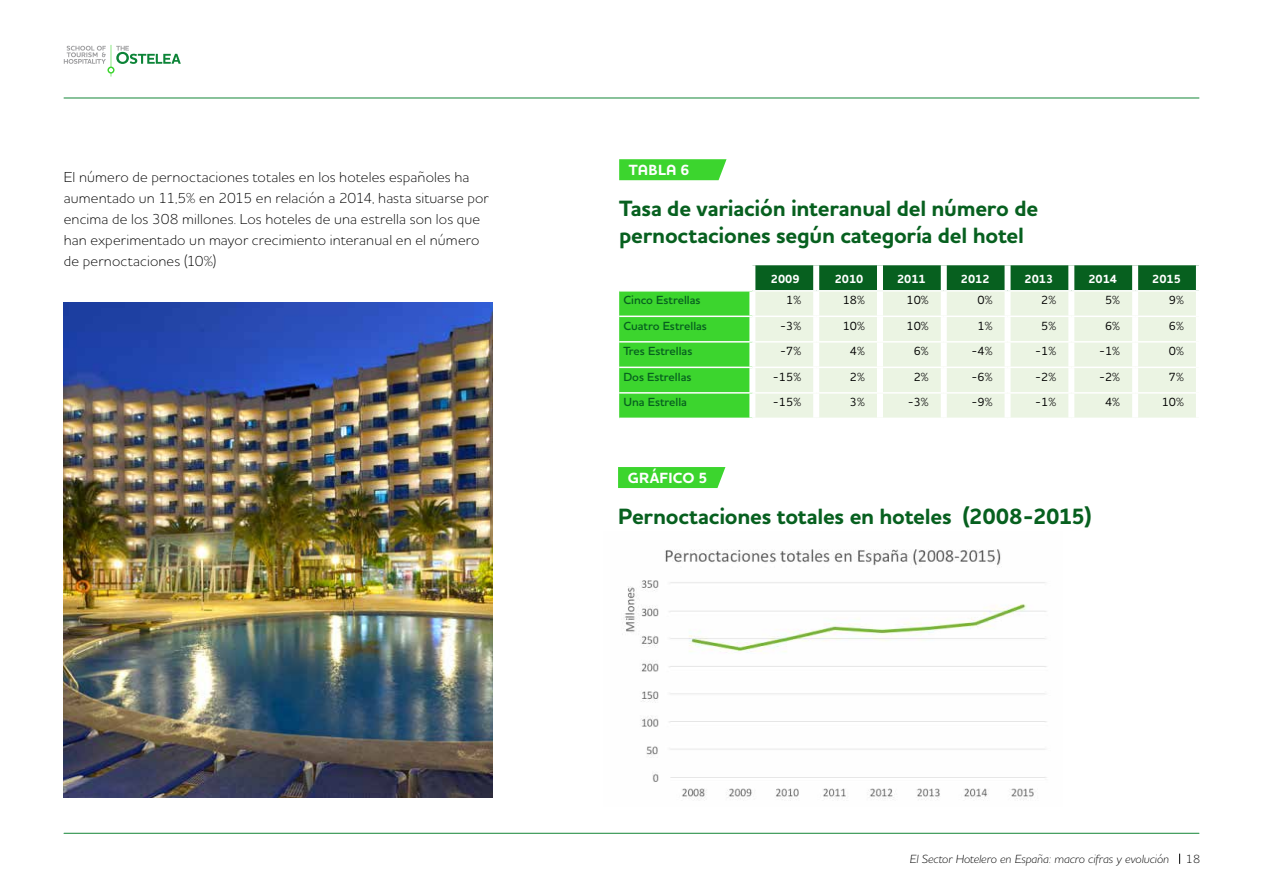
<style>
.page{position:relative;width:1263px;height:893px;background:#fff}
.page>*{position:absolute;margin:0;border:0;box-sizing:border-box;transform-origin:0 0}
.t1{font:700 22.5px/27px "Houschka Pro";letter-spacing:-.01em;color:#07601f}
.t2{font:700 15px "Houschka Pro";letter-spacing:.015em;color:#fff}
.t3{font:300 14.7px/21px "Houschka Pro";letter-spacing:.01em;color:#000}
.t4{font:500 12px "Houschka Pro";color:#000}
.t5{font:600 12px "Houschka Pro";color:#07601f}
.t6{font:italic 300 12px "Houschka Pro";color:#000}
.t7{font:700 12px "Houschka Pro";color:#fff}
.t8{font:300 12px "Houschka Pro";color:#000}
</style>
<div class="page">
<hr style="left:64px;top:98px;width:1135px;height:1px;background:#148637">
<hr style="left:64px;top:833px;width:1135px;height:1px;background:#148637">
<svg style="left:64px;top:45px;width:117px;height:32px"></svg>
<svg style="left:619px;top:159px;width:107px;height:21px;background:#44d637"></svg>
<svg style="left:619px;top:265px;width:577px;height:153px;background:#42b242"></svg>
<div style="left:755px;top:292px;width:441px;height:126px;background:#ebf4e3"></div>
<div style="left:749px;top:265px;width:6px;height:25px;background:#fff"></div>
<div style="left:813px;top:265px;width:6px;height:25px;background:#fff"></div>
<div style="left:877px;top:265px;width:6px;height:25px;background:#fff"></div>
<div style="left:941px;top:265px;width:6px;height:25px;background:#fff"></div>
<div style="left:1004px;top:265px;width:6px;height:25px;background:#fff"></div>
<div style="left:1068px;top:265px;width:6px;height:25px;background:#fff"></div>
<div style="left:1132px;top:265px;width:6px;height:25px;background:#fff"></div>
<div style="left:749px;top:292px;width:6px;height:24px;background:#fff"></div>
<div style="left:813px;top:292px;width:6px;height:24px;background:#fff"></div>
<div style="left:877px;top:292px;width:6px;height:24px;background:#fff"></div>
<div style="left:941px;top:292px;width:6px;height:24px;background:#fff"></div>
<div style="left:1004px;top:292px;width:6px;height:24px;background:#fff"></div>
<div style="left:1068px;top:292px;width:6px;height:24px;background:#fff"></div>
<div style="left:1132px;top:292px;width:6px;height:24px;background:#fff"></div>
<div style="left:749px;top:317px;width:6px;height:24px;background:#fff"></div>
<div style="left:813px;top:317px;width:6px;height:24px;background:#fff"></div>
<div style="left:877px;top:317px;width:6px;height:24px;background:#fff"></div>
<div style="left:941px;top:317px;width:6px;height:24px;background:#fff"></div>
<div style="left:1004px;top:317px;width:6px;height:24px;background:#fff"></div>
<div style="left:1068px;top:317px;width:6px;height:24px;background:#fff"></div>
<div style="left:1132px;top:317px;width:6px;height:24px;background:#fff"></div>
<div style="left:749px;top:343px;width:6px;height:24px;background:#fff"></div>
<div style="left:813px;top:343px;width:6px;height:24px;background:#fff"></div>
<div style="left:877px;top:343px;width:6px;height:24px;background:#fff"></div>
<div style="left:941px;top:343px;width:6px;height:24px;background:#fff"></div>
<div style="left:1004px;top:343px;width:6px;height:24px;background:#fff"></div>
<div style="left:1068px;top:343px;width:6px;height:24px;background:#fff"></div>
<div style="left:1132px;top:343px;width:6px;height:24px;background:#fff"></div>
<div style="left:749px;top:368px;width:6px;height:24px;background:#fff"></div>
<div style="left:813px;top:368px;width:6px;height:24px;background:#fff"></div>
<div style="left:877px;top:368px;width:6px;height:24px;background:#fff"></div>
<div style="left:941px;top:368px;width:6px;height:24px;background:#fff"></div>
<div style="left:1004px;top:368px;width:6px;height:24px;background:#fff"></div>
<div style="left:1068px;top:368px;width:6px;height:24px;background:#fff"></div>
<div style="left:1132px;top:368px;width:6px;height:24px;background:#fff"></div>
<div style="left:749px;top:394px;width:6px;height:24px;background:#fff"></div>
<div style="left:813px;top:394px;width:6px;height:24px;background:#fff"></div>
<div style="left:877px;top:394px;width:6px;height:24px;background:#fff"></div>
<div style="left:941px;top:394px;width:6px;height:24px;background:#fff"></div>
<div style="left:1004px;top:394px;width:6px;height:24px;background:#fff"></div>
<div style="left:1068px;top:394px;width:6px;height:24px;background:#fff"></div>
<div style="left:1132px;top:394px;width:6px;height:24px;background:#fff"></div>
<hr style="left:619px;top:290px;width:133px;height:2px;background:#fff">
<hr style="left:752px;top:290px;width:64px;height:2px;background:#fff">
<hr style="left:816px;top:290px;width:64px;height:2px;background:#fff">
<hr style="left:880px;top:290px;width:64px;height:2px;background:#fff">
<hr style="left:944px;top:290px;width:63px;height:2px;background:#fff">
<hr style="left:1007px;top:290px;width:64px;height:2px;background:#fff">
<hr style="left:1071px;top:290px;width:64px;height:2px;background:#fff">
<hr style="left:1135px;top:290px;width:61px;height:2px;background:#fff">
<hr style="left:619px;top:316px;width:133px;height:1px;background:#fff">
<hr style="left:752px;top:316px;width:64px;height:1px;background:#fff">
<hr style="left:816px;top:316px;width:64px;height:1px;background:#fff">
<hr style="left:880px;top:316px;width:64px;height:1px;background:#fff">
<hr style="left:944px;top:316px;width:63px;height:1px;background:#fff">
<hr style="left:1007px;top:316px;width:64px;height:1px;background:#fff">
<hr style="left:1071px;top:316px;width:64px;height:1px;background:#fff">
<hr style="left:1135px;top:316px;width:61px;height:1px;background:#fff">
<hr style="left:619px;top:341px;width:133px;height:2px;background:#fff">
<hr style="left:752px;top:341px;width:64px;height:2px;background:#fff">
<hr style="left:816px;top:341px;width:64px;height:2px;background:#fff">
<hr style="left:880px;top:341px;width:64px;height:2px;background:#fff">
<hr style="left:944px;top:341px;width:63px;height:2px;background:#fff">
<hr style="left:1007px;top:341px;width:64px;height:2px;background:#fff">
<hr style="left:1071px;top:341px;width:64px;height:2px;background:#fff">
<hr style="left:1135px;top:341px;width:61px;height:2px;background:#fff">
<hr style="left:619px;top:367px;width:133px;height:1px;background:#fff">
<hr style="left:752px;top:367px;width:64px;height:1px;background:#fff">
<hr style="left:816px;top:367px;width:64px;height:1px;background:#fff">
<hr style="left:880px;top:367px;width:64px;height:1px;background:#fff">
<hr style="left:944px;top:367px;width:63px;height:1px;background:#fff">
<hr style="left:1007px;top:367px;width:64px;height:1px;background:#fff">
<hr style="left:1071px;top:367px;width:64px;height:1px;background:#fff">
<hr style="left:1135px;top:367px;width:61px;height:1px;background:#fff">
<hr style="left:619px;top:392px;width:133px;height:2px;background:#fff">
<hr style="left:752px;top:392px;width:64px;height:2px;background:#fff">
<hr style="left:816px;top:392px;width:64px;height:2px;background:#fff">
<hr style="left:880px;top:392px;width:64px;height:2px;background:#fff">
<hr style="left:944px;top:392px;width:63px;height:2px;background:#fff">
<hr style="left:1007px;top:392px;width:64px;height:2px;background:#fff">
<hr style="left:1071px;top:392px;width:64px;height:2px;background:#fff">
<hr style="left:1135px;top:392px;width:61px;height:2px;background:#fff">
<img style="left:622px;top:549px;width:425px;height:252px">
<div style="left:618px;top:467px;width:107px;height:21px;background:#3cd52e"></div>
<img style="left:64px;top:302px;width:429px;height:495px">
<p class="t3" style="left:64px;top:166px;width:426px">El número de pernoctaciones totales en los hoteles españoles ha aumentado un 11,5% en 2015 en relación a 2014, hasta situarse por encima de los 308 millones. Los hoteles de una estrella son los que han experimentado un mayor crecimiento interanual en el número de pernoctaciones (10%)</p>
<p class="t2" style="left:629px;top:161px;width:62px">TABLA 6</p>
<h1 class="t1" style="left:619px;top:195px;width:420px">Tasa de variación interanual del número de pernoctaciones según categoría del hotel</h1>
<p class="t7" style="left:771px;top:271px;width:30px">2009</p>
<p class="t7" style="left:835px;top:271px;width:30px">2010</p>
<p class="t7" style="left:897px;top:271px;width:30px">2011</p>
<p class="t7" style="left:961px;top:271px;width:30px">2012</p>
<p class="t7" style="left:1024px;top:271px;width:30px">2013</p>
<p class="t7" style="left:1088px;top:271px;width:30px">2014</p>
<p class="t7" style="left:1152px;top:271px;width:30px">2015</p>
<p class="t5" style="left:623px;top:292px;width:79px">Cinco Estrellas</p>
<p class="t4" style="left:786px;top:292px;width:16px">1%</p>
<p class="t4" style="left:843px;top:292px;width:24px">18%</p>
<p class="t4" style="left:906px;top:292px;width:24px">10%</p>
<p class="t4" style="left:977px;top:292px;width:16px">0%</p>
<p class="t4" style="left:1041px;top:292px;width:16px">2%</p>
<p class="t4" style="left:1105px;top:292px;width:16px">5%</p>
<p class="t4" style="left:1169px;top:292px;width:16px">9%</p>
<p class="t5" style="left:623px;top:318px;width:85px">Cuatro Estrellas</p>
<p class="t4" style="left:780px;top:318px;width:22px">-3%</p>
<p class="t4" style="left:843px;top:318px;width:24px">10%</p>
<p class="t4" style="left:906px;top:318px;width:24px">10%</p>
<p class="t4" style="left:977px;top:318px;width:16px">1%</p>
<p class="t4" style="left:1041px;top:318px;width:16px">5%</p>
<p class="t4" style="left:1105px;top:318px;width:16px">6%</p>
<p class="t4" style="left:1169px;top:318px;width:16px">6%</p>
<p class="t5" style="left:623px;top:343px;width:70px">Tres Estrellas</p>
<p class="t4" style="left:780px;top:343px;width:22px">-7%</p>
<p class="t4" style="left:850px;top:343px;width:17px">4%</p>
<p class="t4" style="left:914px;top:343px;width:16px">6%</p>
<p class="t4" style="left:971px;top:343px;width:22px">-4%</p>
<p class="t4" style="left:1035px;top:343px;width:22px">-1%</p>
<p class="t4" style="left:1099px;top:343px;width:22px">-1%</p>
<p class="t4" style="left:1169px;top:343px;width:16px">0%</p>
<p class="t5" style="left:623px;top:369px;width:70px">Dos Estrellas</p>
<p class="t4" style="left:773px;top:369px;width:30px">-15%</p>
<p class="t4" style="left:850px;top:369px;width:16px">2%</p>
<p class="t4" style="left:914px;top:369px;width:16px">2%</p>
<p class="t4" style="left:971px;top:369px;width:22px">-6%</p>
<p class="t4" style="left:1035px;top:369px;width:22px">-2%</p>
<p class="t4" style="left:1099px;top:369px;width:22px">-2%</p>
<p class="t4" style="left:1169px;top:369px;width:16px">7%</p>
<p class="t5" style="left:623px;top:394px;width:65px">Una Estrella</p>
<p class="t4" style="left:773px;top:394px;width:30px">-15%</p>
<p class="t4" style="left:850px;top:394px;width:16px">3%</p>
<p class="t4" style="left:908px;top:394px;width:22px">-3%</p>
<p class="t4" style="left:971px;top:394px;width:22px">-9%</p>
<p class="t4" style="left:1035px;top:394px;width:22px">-1%</p>
<p class="t4" style="left:1105px;top:394px;width:17px">4%</p>
<p class="t4" style="left:1162px;top:394px;width:24px">10%</p>
<p class="t2" style="left:628px;top:468px;width:81px">GRÁFICO 5</p>
<h1 class="t1" style="left:618px;top:503px;width:475px">Pernoctaciones totales en hoteles (2008-2015)</h1>
<p class="t6" style="left:910px;top:851px;width:261px">El Sector Hotelero en España: macro cifras y evolución</p>
<p class="t8" style="left:1186px;top:851px;width:16px">18</p>
</div>
